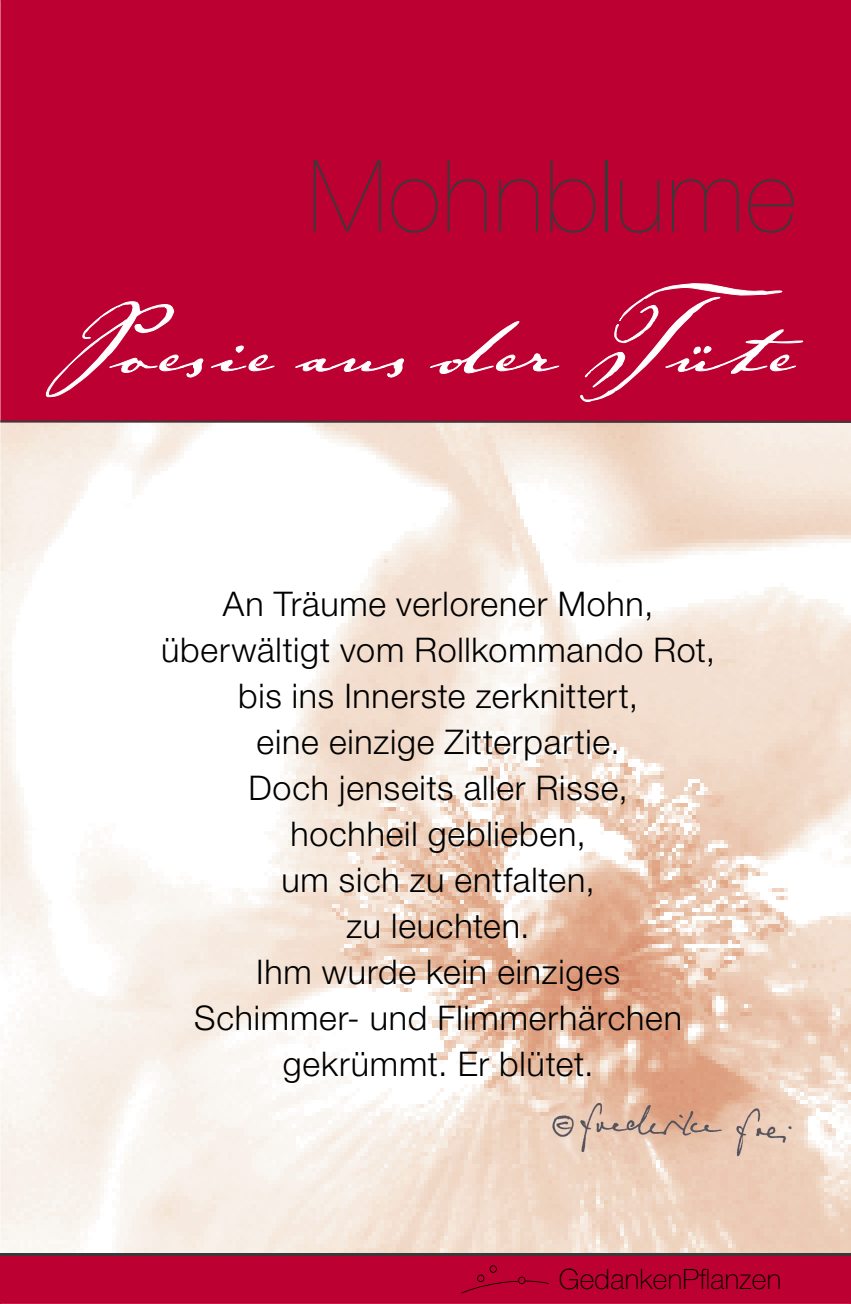
<style>
.page{position:relative;width:851px;height:1304px;background:#fff}
.page>*{position:absolute;margin:0;border:0;box-sizing:border-box;transform-origin:0 0}
.t1{font:128px "Johann Sparkling ITC";letter-spacing:-.01em;color:#fff}
.t2{font:200 100px "Helvetica Neue LT";letter-spacing:.015em;color:#393939}
.t3{font:300 34px/46px "Helvetica Neue LT";letter-spacing:.025em;color:#000;text-align:center}
.t4{font:100 28px "Helvetica Neue LT";letter-spacing:.01em;color:#000}
</style>
<div class="page">
<img style="left:0;top:423px;width:850px;height:830px">
<div style="left:0;top:0;width:850px;height:421px;background:#bc0031"></div>
<svg style="left:46px;top:301px;width:158px;height:96px;background:#c0123f"></svg>
<svg style="left:211px;top:345px;width:64px;height:27px;background:#c4204b"></svg>
<svg style="left:295px;top:358px;width:109px;height:20px;background:#c62a53"></svg>
<svg style="left:430px;top:321px;width:129px;height:53px;background:#c11441"></svg>
<svg style="left:579px;top:283px;width:224px;height:119px;background:#c0103e"></svg>
<div style="left:0;top:1255px;width:850px;height:49px;background:#bc0031"></div>
<hr style="left:0;top:421px;width:850px;height:2px;background:#393939">
<hr style="left:0;top:1253px;width:850px;height:2px;background:#393939">
<img style="left:549px;top:1103px;width:243px;height:53px">
<h2 class="t2" style="left:308px;top:139px;width:489px">Mohnblume</h2>
<h1 class="t1" style="left:54px;top:251px;width:740px">Poesie aus der Tüte</h1>
<p class="t3" style="left:161px;top:581px;width:555px">An Träume verlorener Mohn, überwältigt vom Rollkommando Rot, bis ins Innerste zerknittert,<br>eine einzige Zitterpartie.<br>Doch jenseits aller Risse,<br>hochheil geblieben,<br>um sich zu entfalten,<br>zu leuchten.<br>Ihm wurde kein einziges<br>Schimmer- und Flimmerhärchen gekrümmt. Er blütet.</p>
<p class="t4" style="left:558px;top:1263px;width:224px">GedankenPflanzen</p>
</div>
